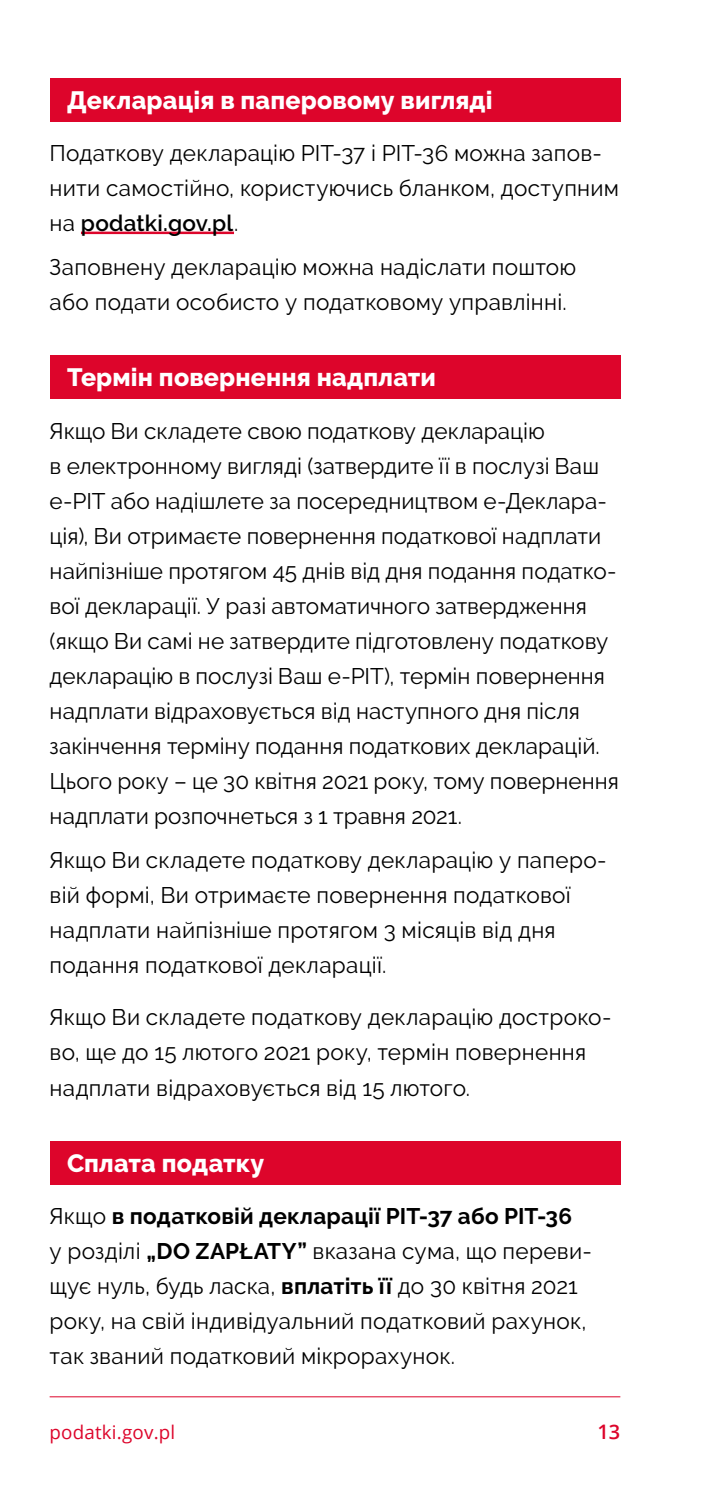
<style>
.page{position:relative;width:709px;height:1489px;background:#fff}
.page>*{position:absolute;margin:0;border:0;box-sizing:border-box;transform-origin:0 0}
.t1{font:800 25px "Raleway";letter-spacing:.005em;color:#fff}
.t2{font:22.5px/35px "Raleway";letter-spacing:.005em;color:#000}
.t3{font:600 20px "Open Sans";color:#dd052b}
.t4{font:18.75px "Open Sans";letter-spacing:.01em;color:#dd052b}
.s1{font-weight:600}
.s2{font-weight:700}
</style>
<div class="page">
<hr style="left:50px;top:1396px;width:570px;height:1px;background:#dd052b">
<div style="left:50px;top:78px;width:570px;height:43px;background:#dd052b"></div>
<hr style="left:81px;top:231px;width:153px;height:3px;background:#dd052b">
<div style="left:50px;top:355px;width:570px;height:44px;background:#dd052b"></div>
<div style="left:50px;top:1140px;width:570px;height:44px;background:#dd052b"></div>
<p class="t1" style="left:67px;top:86px;width:427px">Декларація в паперовому вигляді</p>
<p class="t2" style="left:50px;top:136px;width:571px">Податкову декларацiю PIT-37 i PIT-36 можна запов&shy;нити самостійно, користуючись бланком, доступним на <span class="s1">podatki.gov.pl</span>.</p>
<p class="t2" style="left:50px;top:249px;width:528px">Заповнену декларацію можна надіслати поштою або подати особисто у податковому управлiнні.</p>
<p class="t1" style="left:67px;top:363px;width:370px">Tермін повернення надплати</p>
<p class="t2" style="left:50px;top:413px;width:571px">Якщо Ви складете свою податкову декларацію<br>в електронному вигляді (затвердите її в послузi Ваш е-РIТ або надішлете за посередництвом e-Деклара&shy;ція), Ви отримаєте повернення податкової надплати найпізніше протягом 45 днів вiд дня подання податко&shy;вої декларації. У разі автоматичного затвердження (якщо Ви самi не затвердите підготовлену податкову декларацію в послузi Ваш е-РIТ), термін повернення надплати відраховується від наступного дня пiсля закiнчення термiну подання податкових декларацій.<br>Цього року – це 30 квітня 2021 року, тому повернення надплати розпочнеться з 1 травня 2021.</p>
<p class="t2" style="left:50px;top:842px;width:558px">Якщо Ви складете податкову декларацію у паперо&shy;вій формі, Ви отримаєте повернення податкової надплати найпізніше протягом 3 місяців від дня подання податкової декларації.</p>
<p class="t2" style="left:50px;top:999px;width:563px">Якщо Ви складете податкову декларацію достроко&shy;во, ще до 15 лютого 2021 року, термін повернення надплати відраховується від 15 лютого.</p>
<p class="t1" style="left:67px;top:1148px;width:199px">Сплата податку</p>
<p class="t2" style="left:50px;top:1198px;width:544px">Якщо <span class="s2">в податковій декларації PIT-37 або PIT-36<br></span>у розділі <span class="s2">„DO ZAPŁATY”</span> вказана сума, що переви&shy;щує нуль, будь ласка, <span class="s2">вплатіть її</span> до 30 квітня 2021 року, на свій індивідуальний податковий рахунок, так званий податковий мікрорахунок.</p>
<p class="t4" style="left:50px;top:1419px;width:127px">podatki.gov.pl</p>
<p class="t3" style="left:597px;top:1418px;width:24px">13</p>
</div>
